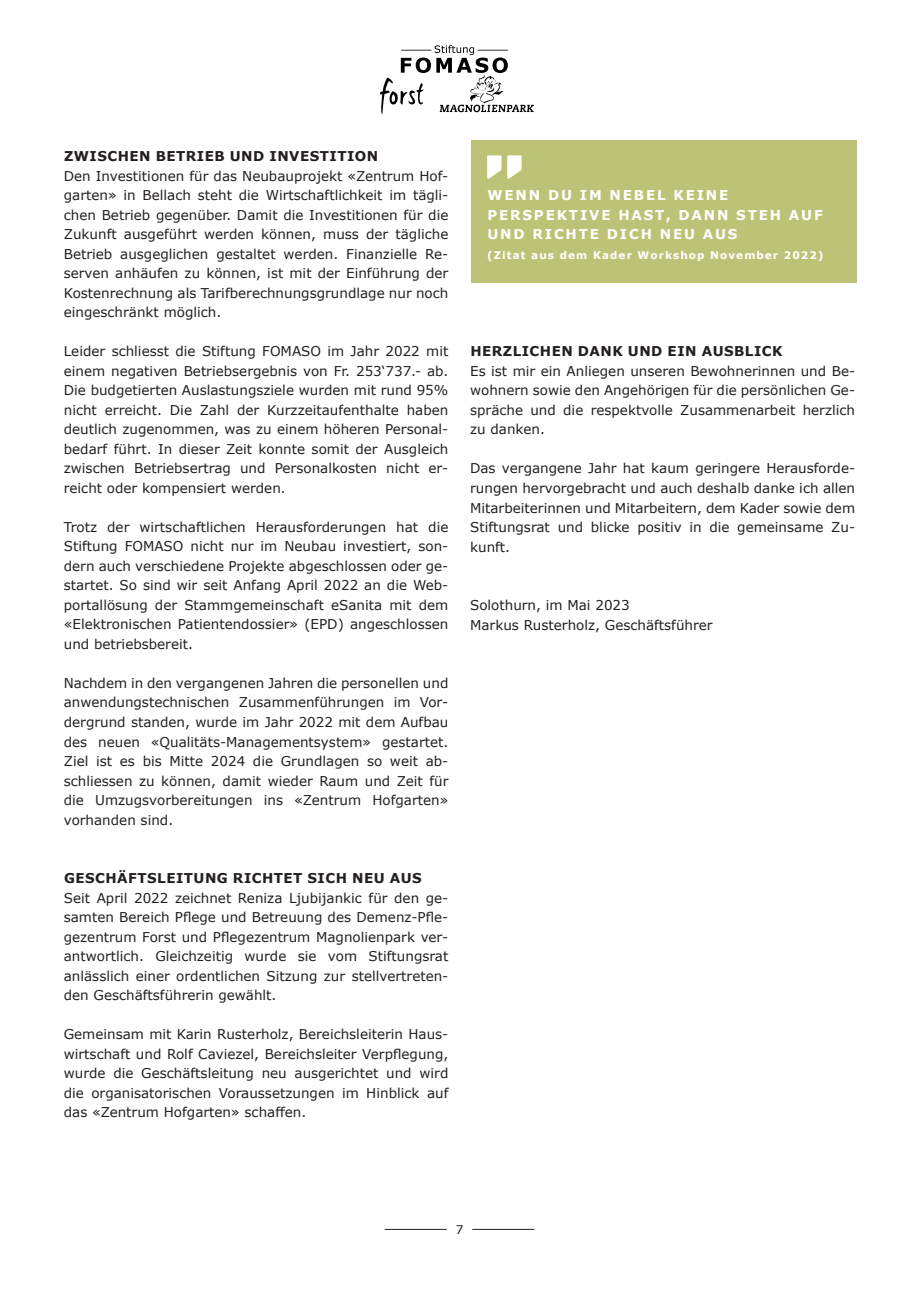
<style>
.page{position:relative;width:919px;height:1289px;background:#fff}
.page>*{position:absolute;margin:0;border:0;box-sizing:border-box;transform-origin:0 0}
.t1{font:13.5px/19.5px "Verdana";color:#231f20;text-align:justify}
.t2{font:700 13.5px "Verdana";letter-spacing:.035em;color:#231f20}
.t3{font:700 13.5px/19.5px "Verdana";letter-spacing:.135em;color:#fff}
.t4{font:12px "Verdana";color:#231f20}
.t5{font:700 10.5px "Verdana";letter-spacing:.1em;color:#fff}
</style>
<div class="page">
<hr style="left:384px;top:1228px;width:62px;height:1px;background:#231f20">
<hr style="left:472px;top:1228px;width:62px;height:1px;background:#231f20">
<svg style="left:380px;top:45px;width:154px;height:69px"></svg>
<hr style="left:477px;top:50px;width:31px;height:1px;background:#2e3335">
<div style="left:471px;top:140px;width:385px;height:143px;background:#bdc376"></div>
<svg style="left:487px;top:155px;width:34px;height:24px"></svg>
<p class="t2" style="left:64px;top:147px;width:316px">ZWISCHEN BETRIEB UND INVESTITION</p>
<p class="t1" style="left:64px;top:166px;width:386px">Den Investitionen für das Neubauprojekt «Zentrum Hof&shy;garten» in Bellach steht die Wirtschaftlichkeit im tägli&shy;chen Betrieb gegenüber. Damit die Investitionen für die Zukunft ausgeführt werden können, muss der tägliche Betrieb ausgeglichen gestaltet werden. Finanzielle Re&shy;serven anhäufen zu können, ist mit der Einführung der Kostenrechnung als Tarifberechnungsgrundlage nur noch eingeschränkt möglich.</p>
<p class="t1" style="left:64px;top:341px;width:386px">Leider schliesst die Stiftung FOMASO im Jahr 2022 mit einem negativen Betriebsergebnis von Fr. 253‘737.- ab.<br>Die budgetierten Auslastungsziele wurden mit rund 95% nicht erreicht. Die Zahl der Kurzzeitaufenthalte haben deutlich zugenommen, was zu einem höheren Personal&shy;bedarf führt. In dieser Zeit konnte somit der Ausgleich zwischen Betriebsertrag und Personalkosten nicht er&shy;reicht oder kompensiert werden.</p>
<p class="t1" style="left:64px;top:517px;width:386px">Trotz der wirtschaftlichen Herausforderungen hat die Stiftung FOMASO nicht nur im Neubau investiert, son&shy;dern auch verschiedene Projekte abgeschlossen oder ge&shy;startet. So sind wir seit Anfang April 2022 an die Web&shy;portallösung der Stammgemeinschaft eSanita mit dem «Elektronischen Patientendossier» (EPD) angeschlossen und betriebsbereit.</p>
<p class="t1" style="left:64px;top:673px;width:386px">Nachdem in den vergangenen Jahren die personellen und anwendungstechnischen Zusammenführungen im Vor&shy;dergrund standen, wurde im Jahr 2022 mit dem Aufbau des neuen «Qualitäts-Managementsystem» gestartet.<br>Ziel ist es bis Mitte 2024 die Grundlagen so weit ab&shy;schliessen zu können, damit wieder Raum und Zeit für die Umzugsvorbereitungen ins «Zentrum Hofgarten» vorhanden sind.</p>
<p class="t2" style="left:64px;top:868px;width:359px">GESCHÄFTSLEITUNG RICHTET SICH NEU AUS</p>
<p class="t1" style="left:64px;top:887px;width:386px">Seit April 2022 zeichnet Reniza Ljubijankic für den ge&shy;samten Bereich Pflege und Betreuung des Demenz-Pfle&shy;gezentrum Forst und Pflegezentrum Magnolienpark ver&shy;antwortlich. Gleichzeitig wurde sie vom Stiftungsrat anlässlich einer ordentlichen Sitzung zur stellvertreten&shy;den Geschäftsführerin gewählt.</p>
<p class="t1" style="left:64px;top:1024px;width:386px">Gemeinsam mit Karin Rusterholz, Bereichsleiterin Haus&shy;wirtschaft und Rolf Caviezel, Bereichsleiter Verpflegung, wurde die Geschäftsleitung neu ausgerichtet und wird die organisatorischen Voraussetzungen im Hinblick auf das «Zentrum Hofgarten» schaffen.</p>
<p class="t3" style="left:487px;top:185px;width:337px">WENN DU IM NEBEL KEINE<br>PERSPEKTIVE HAST, DANN STEH AUF<br>UND RICHTE DICH NEU AUS</p>
<p class="t5" style="left:487px;top:248px;width:338px">(Zitat aus dem Kader Workshop November 2022)</p>
<p class="t2" style="left:470px;top:342px;width:313px">HERZLICHEN DANK UND EIN AUSBLICK</p>
<p class="t1" style="left:470px;top:361px;width:386px">Es ist mir ein Anliegen unseren Bewohnerinnen und Be&shy;wohnern sowie den Angehörigen für die persönlichen Ge&shy;spräche und die respektvolle Zusammenarbeit herzlich zu danken.</p>
<p class="t1" style="left:470px;top:458px;width:386px">Das vergangene Jahr hat kaum geringere Herausforde&shy;rungen hervorgebracht und auch deshalb danke ich allen Mitarbeiterinnen und Mitarbeitern, dem Kader sowie dem Stiftungsrat und blicke positiv in die gemeinsame Zu&shy;kunft.</p>
<p class="t1" style="left:470px;top:595px;width:244px">Solothurn, im Mai 2023<br>Markus Rusterholz, Geschäftsführer</p>
<p class="t4" style="left:455px;top:1221px;width:9px">7</p>
</div>
